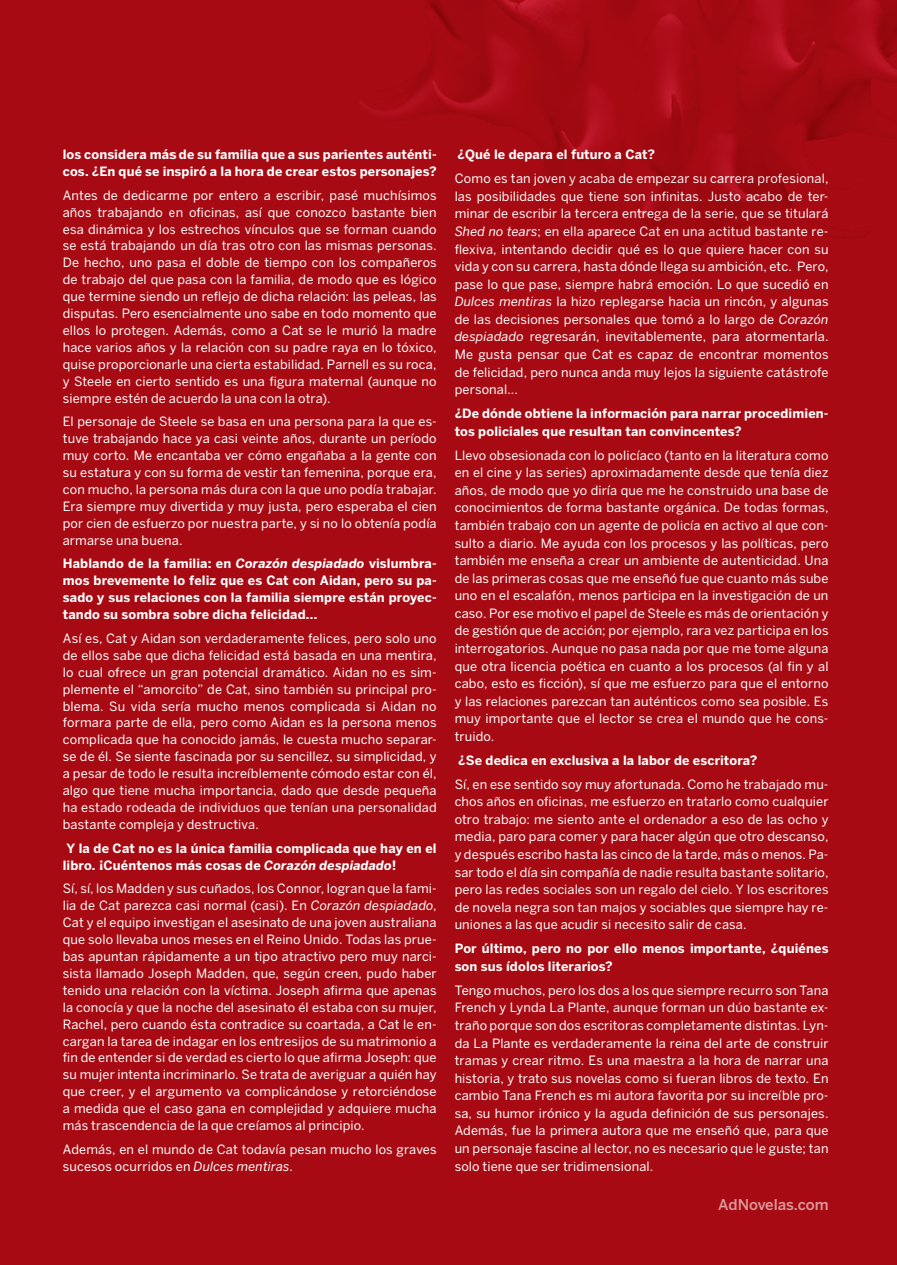
<style>
.page{position:relative;width:897px;height:1265px;background:#fff}
.page>*{position:absolute;margin:0;border:0;box-sizing:border-box;transform-origin:0 0}
.t1{font:500 15px "Benton Sans";color:#fff}
.respuesta{font:12.75px/17.5px "Benton Sans";letter-spacing:.01em;color:#fff;text-align:justify}
.respuesta-2{font:700 12.75px/17px "Benton Sans";letter-spacing:.01em;color:#fff}
.s1{font-style:italic}
</style>
<div class="page">
<div style="left:0;top:0;width:897px;height:1264px;background:#a70a12"></div>
<img style="left:359px;top:0;width:538px;height:274px">
<p class="respuesta-2" style="left:63px;top:146px;width:375px">los considera más de su familia que a sus parientes auténti&shy;cos. ¿En qué se inspiró a la hora de crear estos personajes?</p>
<p class="respuesta" style="left:63px;top:186px;width:375px;line-height:17px">Antes de dedicarme por entero a escribir, pasé muchísimos años trabajando en oficinas, así que conozco bastante bien esa dinámica y los estrechos vínculos que se forman cuando se está trabajando un día tras otro con las mismas personas.<br>De hecho, uno pasa el doble de tiempo con los compañeros de trabajo del que pasa con la familia, de modo que es lógico que termine siendo un reflejo de dicha relación: las peleas, las disputas. Pero esencialmente uno sabe en todo momento que ellos lo protegen. Además, como a Cat se le murió la madre hace varios años y la relación con su padre raya en lo tóxico, quise proporcionarle una cierta estabilidad. Parnell es su roca, y Steele en cierto sentido es una figura maternal (aunque no siempre estén de acuerdo la una con la otra).</p>
<p class="respuesta" style="left:63px;top:413px;width:375px;line-height:17px">El personaje de Steele se basa en una persona para la que es&shy;tuve trabajando hace ya casi veinte años, durante un período muy corto. Me encantaba ver cómo engañaba a la gente con su estatura y con su forma de vestir tan femenina, porque era, con mucho, la persona más dura con la que uno podía trabajar.<br>Era siempre muy divertida y muy justa, pero esperaba el cien por cien de esfuerzo por nuestra parte, y si no lo obtenía podía armarse una buena.</p>
<p class="respuesta-2" style="left:63px;top:555px;width:375px;text-align:justify">Hablando de la familia: en <span class="s1">Corazón despiadado</span> vislumbra&shy;mos brevemente lo feliz que es Cat con Aidan, pero su pa&shy;sado y sus relaciones con la familia siempre están proyec&shy;tando su sombra sobre dicha felicidad...</p>
<p class="respuesta" style="left:63px;top:629px;width:375px;line-height:17px">Así es, Cat y Aidan son verdaderamente felices, pero solo uno de ellos sabe que dicha felicidad está basada en una mentira, lo cual ofrece un gran potencial dramático. Aidan no es sim&shy;plemente el “amorcito” de Cat, sino también su principal pro&shy;blema. Su vida sería mucho menos complicada si Aidan no formara parte de ella, pero como Aidan es la persona menos complicada que ha conocido jamás, le cuesta mucho separar&shy;se de él. Se siente fascinada por su sencillez, su simplicidad, y a pesar de todo le resulta increíblemente cómodo estar con él, algo que tiene mucha importancia, dado que desde pequeña ha estado rodeada de individuos que tenían una personalidad bastante compleja y destructiva.</p>
<p class="respuesta-2" style="left:63px;top:839px;width:375px">Y la de Cat no es la única familia complicada que hay en el libro. ¡Cuéntenos más cosas de <span class="s1">Corazón despiadado</span>!</p>
<p class="respuesta" style="left:63px;top:879px;width:375px;line-height:17px">Sí, sí, los Madden y sus cuñados, los Connor, logran que la fami&shy;lia de Cat parezca casi normal (casi). En <span class="s1">Corazón despiadado</span>, Cat y el equipo investigan el asesinato de una joven australiana que solo llevaba unos meses en el Reino Unido. Todas las prue&shy;bas apuntan rápidamente a un tipo atractivo pero muy narci&shy;sista llamado Joseph Madden, que, según creen, pudo haber tenido una relación con la víctima. Joseph afirma que apenas la conocía y que la noche del asesinato él estaba con su mujer, Rachel, pero cuando ésta contradice su coartada, a Cat le en&shy;cargan la tarea de indagar en los entresijos de su matrimonio a fin de entender si de verdad es cierto lo que afirma Joseph: que su mujer intenta incriminarlo. Se trata de averiguar a quién hay que creer, y el argumento va complicándose y retorciéndose a medida que el caso gana en complejidad y adquiere mucha más trascendencia de la que creíamos al principio.</p>
<p class="respuesta" style="left:63px;top:1140px;width:375px;line-height:17px">Además, en el mundo de Cat todavía pesan mucho los graves sucesos ocurridos en <span class="s1">Dulces mentiras</span>.</p>
<p class="respuesta-2" style="left:457px;top:146px;width:199px">¿Qué le depara el futuro a Cat?</p>
<p class="respuesta" style="left:454px;top:170px;width:375px">Como es tan joven y acaba de empezar su carrera profesional, las posibilidades que tiene son infinitas. Justo acabo de ter&shy;minar de escribir la tercera entrega de la serie, que se titulará <span class="s1">Shed no tears</span>; en ella aparece Cat en una actitud bastante re&shy;flexiva, intentando decidir qué es lo que quiere hacer con su vida y con su carrera, hasta dónde llega su ambición, etc. Pero, pase lo que pase, siempre habrá emoción. Lo que sucedió en <span class="s1">Dulces mentiras</span> la hizo replegarse hacia un rincón, y algunas de las decisiones personales que tomó a lo largo de <span class="s1">Corazón despiadado</span> regresarán, inevitablemente, para atormentarla.<br>Me gusta pensar que Cat es capaz de encontrar momentos de felicidad, pero nunca anda muy lejos la siguiente catástrofe personal...</p>
<p class="respuesta-2" style="left:454px;top:404px;width:375px;line-height:17.5px">¿De dónde obtiene la información para narrar procedimien&shy;tos policiales que resultan tan convincentes?</p>
<p class="respuesta" style="left:454px;top:446px;width:375px">Llevo obsesionada con lo policíaco (tanto en la literatura como en el cine y las series) aproximadamente desde que tenía diez años, de modo que yo diría que me he construido una base de conocimientos de forma bastante orgánica. De todas formas, también trabajo con un agente de policía en activo al que con&shy;sulto a diario. Me ayuda con los procesos y las políticas, pero también me enseña a crear un ambiente de autenticidad. Una de las primeras cosas que me enseñó fue que cuanto más sube uno en el escalafón, menos participa en la investigación de un caso. Por ese motivo el papel de Steele es más de orientación y de gestión que de acción; por ejemplo, rara vez participa en los interrogatorios. Aunque no pasa nada por que me tome alguna que otra licencia poética en cuanto a los procesos (al fin y al cabo, esto es ficción), sí que me esfuerzo para que el entorno y las relaciones parezcan tan auténticos como sea posible. Es muy importante que el lector se crea el mundo que he cons&shy;truido.</p>
<p class="respuesta-2" style="left:458px;top:751px;width:301px">¿Se dedica en exclusiva a la labor de escritora?</p>
<p class="respuesta" style="left:454px;top:775px;width:375px">Sí, en ese sentido soy muy afortunada. Como he trabajado mu&shy;chos años en oficinas, me esfuerzo en tratarlo como cualquier otro trabajo: me siento ante el ordenador a eso de las ocho y media, paro para comer y para hacer algún que otro descanso, y después escribo hasta las cinco de la tarde, más o menos. Pa&shy;sar todo el día sin compañía de nadie resulta bastante solitario, pero las redes sociales son un regalo del cielo. Y los escritores de novela negra son tan majos y sociables que siempre hay re&shy;uniones a las que acudir si necesito salir de casa.</p>
<p class="respuesta-2" style="left:454px;top:939px;width:375px;line-height:17.5px">Por último, pero no por ello menos importante, ¿quiénes son sus ídolos literarios?</p>
<p class="respuesta" style="left:454px;top:981px;width:375px">Tengo muchos, pero los dos a los que siempre recurro son Tana French y Lynda La Plante, aunque forman un dúo bastante ex&shy;traño porque son dos escritoras completamente distintas. Lyn&shy;da La Plante es verdaderamente la reina del arte de construir tramas y crear ritmo. Es una maestra a la hora de narrar una historia, y trato sus novelas como si fueran libros de texto. En cambio Tana French es mi autora favorita por su increíble pro&shy;sa, su humor irónico y la aguda definición de sus personajes.<br>Además, fue la primera autora que me enseñó que, para que un personaje fascine al lector, no es necesario que le guste; tan solo tiene que ser tridimensional.</p>
<p class="t1" style="left:718px;top:1195px;width:112px">AdNovelas.com</p>
</div>
